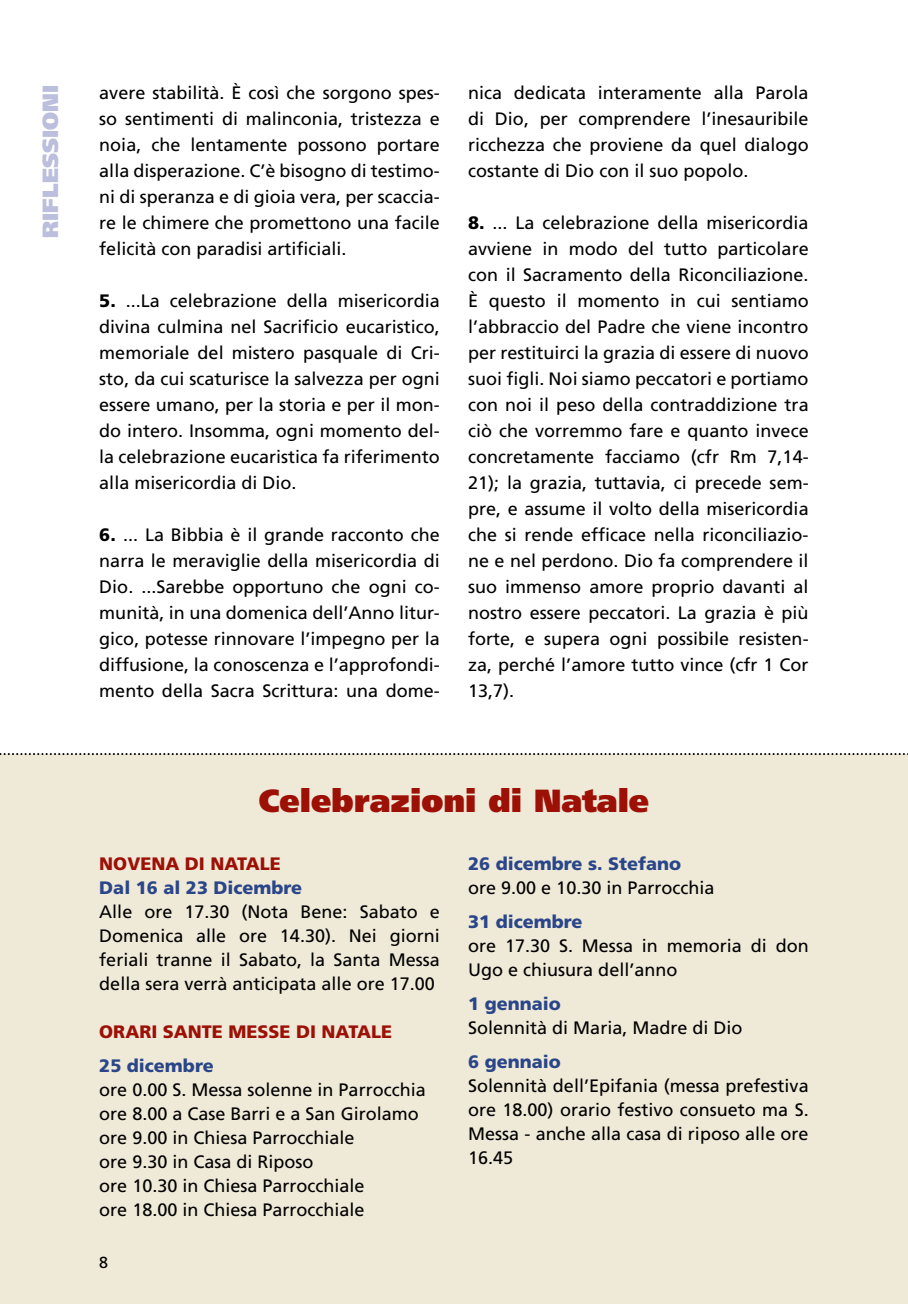
<style>
.page{position:relative;width:908px;height:1304px;background:#fff}
.page>*{position:absolute;margin:0;border:0;box-sizing:border-box;transform-origin:0 0}
.t1{font:900 32px "Frutiger";color:#9c1006}
.t2{font:900 22px "Frutiger";color:#bbbedc}
.t3{font:18px/26px "Frutiger";color:#000;text-align:justify}
.t4{font:900 18px "Frutiger";color:#2a4689}
.t5{font:900 18px "Frutiger";color:#9c1006}
.t6{font:16px "Frutiger";color:#000}
.s1{font-weight:900}
</style>
<div class="page">
<div style="left:0;top:755px;width:907px;height:549px;background:#efe9d8"></div>
<svg style="left:0;top:753px;width:908px;height:2px"></svg>
<p class="t2" style="left:37px;top:238px;width:154px;rotate:-90deg">riflessioni</p>
<p class="t3" style="left:99px;top:80px;width:342px">avere stabilità. È così che sorgono spes&shy;so sentimenti di malinconia, tristezza e noia, che lentamente possono portare alla disperazione. C’è bisogno di testimo&shy;ni di speranza e di gioia vera, per scaccia&shy;re le chimere che promettono una facile felicità con paradisi artificiali.</p>
<p class="t3" style="left:99px;top:288px;width:342px"><span class="s1">5.</span> ...La celebrazione della misericordia divina culmina nel Sacrificio eucaristico, memoriale del mistero pasquale di Cri&shy;sto, da cui scaturisce la salvezza per ogni essere umano, per la storia e per il mon&shy;do intero. I nsomma, ogni momento del&shy;la celebrazione eucaristica fa riferimento alla misericordia di Dio.</p>
<p class="t3" style="left:99px;top:522px;width:342px"><span class="s1">6.</span> ... La B ibbia è il grande racconto che narra le meraviglie della misericordia di Dio. ...Sarebbe opportuno che ogni co&shy;munità, in una domenica dell’Anno litur&shy;gico, potesse rinnovare l’impegno per la diffusione, la conoscenza e l’approfondi&shy;mento della Sacra Scrittura: una dome-</p>
<p class="t3" style="left:468px;top:79px;width:342px">nica dedicata interamente alla Parola di Dio, per comprendere l’inesauribile ricchezza che proviene da quel dialogo costante di Dio con il suo popolo.</p>
<p class="t3" style="left:468px;top:209px;width:342px"><span class="s1">8.</span> ... La celebrazione della misericordia avviene in modo del tutto particolare con il Sacramento della Riconciliazione.<br>È questo il momento in cui sentiamo l’abbraccio del Padre che viene incontro per restituirci la grazia di essere di nuovo suoi figli. Noi siamo peccatori e portiamo con noi il peso della contraddizione tra ciò che vorremmo fare e quanto invece concretamente facciamo (cfr Rm 7,14- 21); la grazia, tuttavia, ci precede sem&shy;pre, e assume il volto della misericordia che si rende efficace nella riconciliazio&shy;ne e nel perdono. Dio fa comprendere il suo immenso amore proprio davanti al nostro essere peccatori. La grazia è più forte, e supera ogni possibile resisten&shy;za, perché l’amore tutto vince (cfr 1 Cor 13,7).</p>
<h1 class="t1" style="left:259px;top:782px;width:391px">Celebrazioni di Natale</h1>
<p class="t5" style="left:99px;top:853px;width:181px">novena di natale</p>
<p class="t4" style="left:99px;top:877px;width:204px">Dal 16 al 23 Dicembre</p>
<p class="t3" style="left:99px;top:899px;width:342px;line-height:24px">Alle ore 17.30 (Nota Bene: Sabato e Domenica alle ore 14.30). Nei giorni feriali tranne il Sabato, la Santa Messa della sera verrà anticipata alle ore 17.00</p>
<p class="t5" style="left:99px;top:1021px;width:13px">orari</p>
<p class="t5" style="left:163px;top:1021px;width:96px">sante messe</p>
<p class="t5" style="left:296px;top:1021px;width:96px">di natale</p>
<p class="t4" style="left:99px;top:1055px;width:116px">25 dicembre</p>
<p class="t3" style="left:99px;top:1077px;width:328px;line-height:24px;text-align:left">ore 0.00 S. Messa solenne in Parrocchia ore 8.00 a Case Barri e a San Girolamo ore 9.00 in Chiesa Parrocchiale<br>ore 9.30 in Casa di Riposo<br>ore 10.30 in Chiesa Parrocchiale<br>ore 18.00 in Chiesa Parrocchiale</p>
<p class="t6" style="left:99px;top:1253px;width:10px">8</p>
<p class="t4" style="left:468px;top:853px;width:214px">26 dicembre s. Stefano</p>
<p class="t3" style="left:468px;top:874px;width:248px">ore 9.00 e 10.30 in Parrocchia</p>
<p class="t4" style="left:468px;top:911px;width:116px">31 dicembre</p>
<p class="t3" style="left:468px;top:933px;width:342px;line-height:24px">ore 17.30 S. Messa in memoria di don<br>Ugo e chiusura dell’anno</p>
<p class="t4" style="left:468px;top:993px;width:94px">1 gennaio</p>
<p class="t3" style="left:468px;top:1014px;width:276px">Solennità di Maria, Madre di Dio</p>
<p class="t4" style="left:468px;top:1051px;width:94px">6 gennaio</p>
<p class="t3" style="left:468px;top:1073px;width:342px;line-height:24px">Solennità dell’E pifania (messa prefestiva ore 18.00) orario festivo consueto ma S.<br>Messa - anche alla casa di riposo alle ore 16.45</p>
</div>
